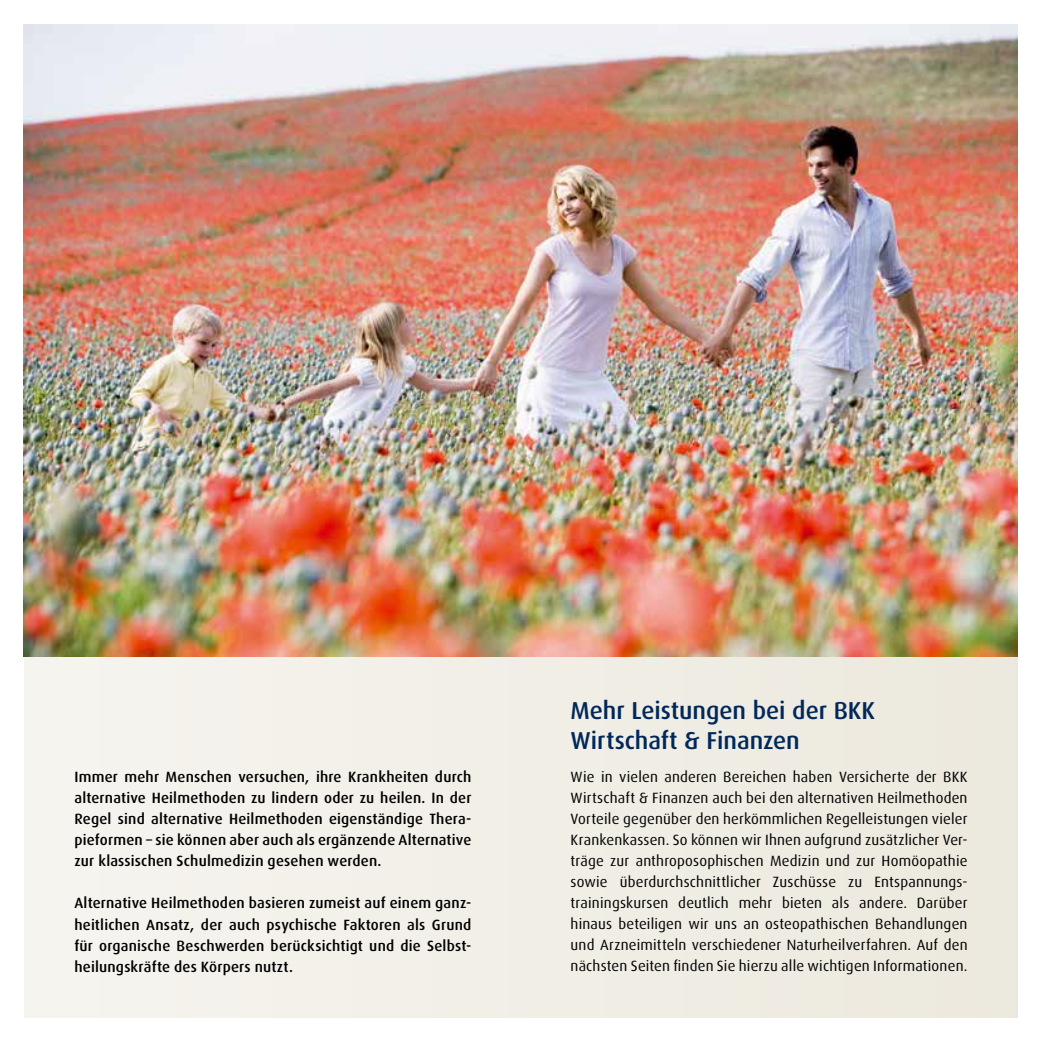
<style>
.page{position:relative;width:1042px;height:1042px;background:#fff}
.page>*{position:absolute;margin:0;border:0;box-sizing:border-box;transform-origin:0 0}
.t1{font:500 24.5px/29.4px "Dax";letter-spacing:-.005em;color:#00285b}
.t2{font:14.88px/21px "Dax";letter-spacing:.01em;color:#000;text-align:justify}
.t3{font:500 14.88px/21px "Dax";letter-spacing:.015em;color:#000;text-align:justify}
</style>
<div class="page">
<div style="left:25px;top:25px;width:992px;height:992px;background:#f1eee7"></div>
<img style="left:23px;top:25px;width:994px;height:631px">
<p class="t3" style="left:74px;top:767px;width:398px">Immer mehr Menschen versuchen, ihre Krankheiten durch alternative Heilmethoden zu lindern oder zu heilen. In der Regel sind alternative Heilmethoden eigenständige Thera&shy;pieformen – sie können aber auch als ergänzende Alternative zur klassischen Schulmedizin gesehen werden.</p>
<p class="t3" style="left:74px;top:893px;width:398px">Alternative Heilmethoden basieren zumeist auf einem ganz&shy;heitlichen Ansatz, der auch psychische Faktoren als Grund für organische Beschwerden berücksichtigt und die Selbst&shy;heilungskräfte des Körpers nutzt.</p>
<h1 class="t1" style="left:570px;top:696px;width:306px">Mehr Leistungen bei der BKK<br>Wirtschaft &amp; Finanzen</h1>
<p class="t2" style="left:570px;top:767px;width:398px">Wie in vielen anderen Bereichen haben Versicherte der BKK Wirtschaft &amp; Finanzen auch bei den alternativen Heilmethoden Vorteile gegenüber den herkömmlichen Regelleistungen vieler Krankenkassen. So können wir Ihnen aufgrund zusätzlicher Ver&shy;träge zur anthroposophischen Medizin und zur Homöopathie sowie überdurchschnittlicher Zuschüsse zu Entspannungs&shy;trainingskursen deutlich mehr bieten als andere. Darüber hinaus beteiligen wir uns an osteopathischen Behandlungen und Arzneimitteln verschiedener Naturheilverfahren. Auf den nächsten Seiten finden Sie hierzu alle wichtigen Informationen.</p>
</div>
